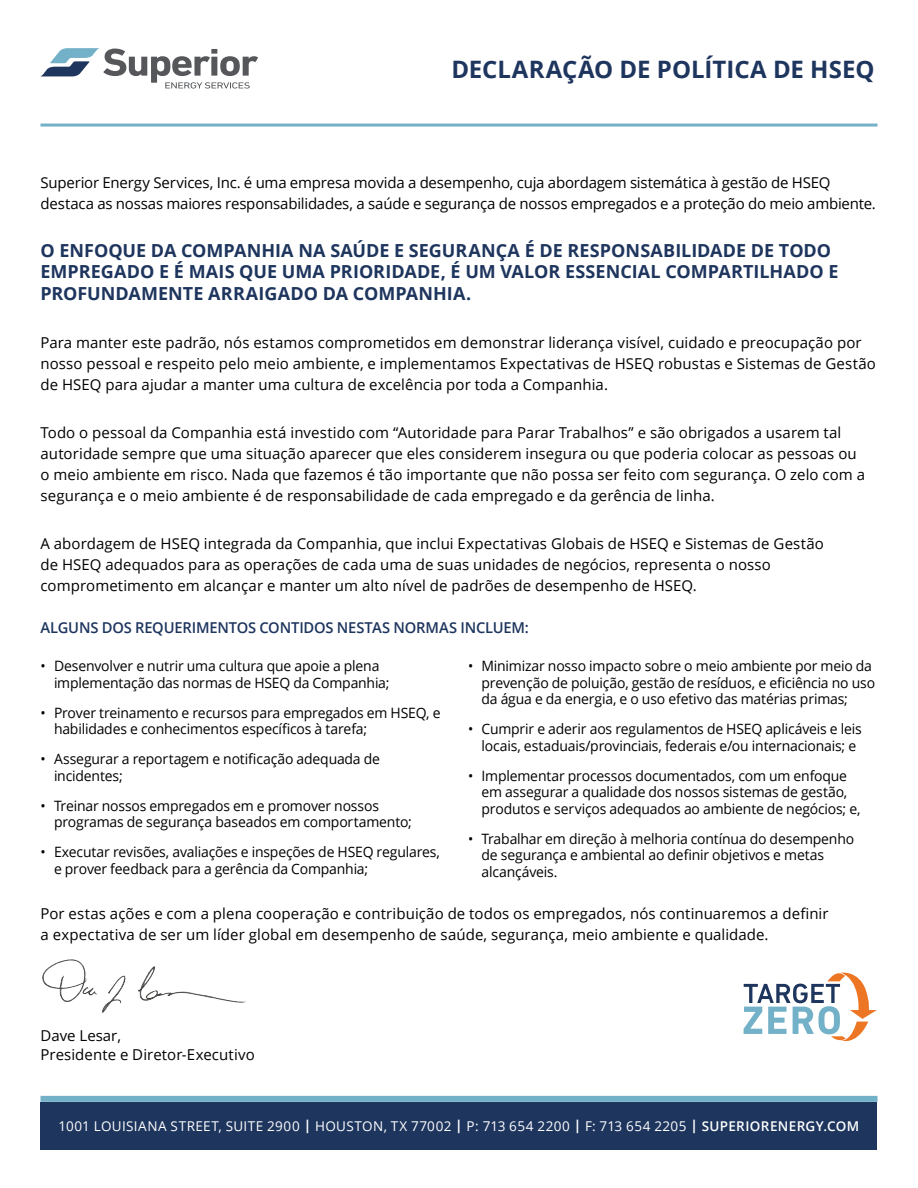
<style>
.page{position:relative;width:918px;height:1188px;background:#fff}
.page>*{position:absolute;margin:0;border:0;box-sizing:border-box;transform-origin:0 0}
.t1{font:700 24px "Open Sans";color:#1e355e}
.t2{font:700 18px/21.3px "Open Sans";color:#1e355e}
.t3{font:15px/21px "Open Sans";letter-spacing:.005em;color:#000}
.t4{font:15px/21px "Open Sans";letter-spacing:-.015em;color:#000}
.t5{font:600 15px "Open Sans";letter-spacing:-.015em;color:#1e355e}
.t6{font:14.25px/16.5px "Open Sans";letter-spacing:-.01em;color:#000}
.t7{font:13.5px "Open Sans";letter-spacing:.03em;color:#fff}
.s1{font-style:inherit}
.s2{font-weight:700}
.s3{font-weight:600}
</style>
<div class="page">
<div style="left:40px;top:1102px;width:838px;height:47px;background:#1e355e"></div>
<svg style="left:40px;top:48px;width:218px;height:41px"></svg>
<hr style="left:40px;top:124px;width:838px;height:3px;background:#72b1c8">
<div style="left:40px;top:1096px;width:838px;height:6px;background:#72b1c8"></div>
<svg style="left:744px;top:973px;width:133px;height:68px"></svg>
<img style="left:42px;top:959px;width:204px;height:54px">
<h1 class="t1" style="left:451px;top:52px;width:425px">DECLARAÇÃO DE POLÍTICA DE HSEQ</h1>
<p class="t4" style="left:40px;top:172px;width:837px">Superior Energy Services, Inc. é uma empresa movida a desempenho, cuja abordagem sistemática à gestão de HSEQ destaca as nossas maiores responsabilidades, a saúde e segurança de nossos empregados e a proteção do meio ambiente.</p>
<p class="t2" style="left:40px;top:240px;width:800px">O ENFOQUE DA COMPANHIA NA SAÚDE E SEGURANÇA É DE RESPONSABILIDADE DE TODO<br>EMPREGADO E É MAIS QUE UMA PRIORIDADE, É UM VALOR ESSENCIAL COMPARTILHADO E<br>PROFUNDAMENTE ARRAIGADO DA COMPANHIA.</p>
<p class="t3" style="left:40px;top:332px;width:837px">Para manter este padrão, nós estamos comprometidos em demonstrar liderança visível, cuidado e preocupação por nosso pessoal e respeito pelo meio ambiente, e implementamos Expectativas de HSEQ robustas e Sistemas de Gestão de HSEQ para ajudar a manter uma cultura de excelência por toda a Companhia.</p>
<p class="t3" style="left:40px;top:422px;width:826px">Todo o pessoal da Companhia está investido com “Autoridade para Parar Trabalhos” e são obrigados a usarem tal autoridade sempre que uma situação aparecer que eles considerem insegura ou que poderia colocar as pessoas ou o meio ambiente em risco. Nada que fazemos é tão importante que não possa ser feito com segurança. O zelo com a segurança e o meio ambiente é de responsabilidade de cada empregado e da gerência de linha.</p>
<p class="t3" style="left:40px;top:533px;width:785px">A abordagem de HSEQ integrada da Companhia, que inclui Expectativas Globais de HSEQ e Sistemas de Gestão de HSEQ adequados para as operações de cada uma de suas unidades de negócios, representa o nosso comprometimento em alcançar e manter um alto nível de padrões de desempenho de HSEQ.</p>
<p class="t5" style="left:40px;top:617px;width:490px">ALGUNS DOS REQUERIMENTOS CONTIDOS NESTAS NORMAS INCLUEM:</p>
<p class="t6" style="left:54px;top:657px;width:337px;text-indent:-14px">• Desenvolver e nutrir uma cultura que apoie a plena implementação das normas de HSEQ da Companhia;</p>
<p class="t6" style="left:54px;top:704px;width:388px;text-indent:-14px">• Prover treinamento e recursos para empregados em HSEQ, e habilidades e conhecimentos específicos à tarefa;</p>
<p class="t6" style="left:54px;top:750px;width:328px;text-indent:-14px">• Assegurar a reportagem e notificação adequada de incidentes;</p>
<p class="t6" style="left:54px;top:797px;width:359px;text-indent:-14px">• Treinar nossos empregados em e promover nossos programas de segurança baseados em comportamento;</p>
<p class="t6" style="left:54px;top:843px;width:388px;text-indent:-14px">• Executar revisões, avaliações e inspeções de HSEQ regulares, e prover feedback para a gerência da Companhia;</p>
<p class="t6" style="left:482px;top:657px;width:395px;text-indent:-14px">• Minimizar nosso impacto sobre o meio ambiente por meio da prevenção de poluição, gestão de resíduos, e eficiência no uso da água e da energia, e o uso efetivo das matérias primas;</p>
<p class="t6" style="left:468px;top:720px;width:395px;text-align:center">• Cumprir e aderir aos regulamentos de HSEQ aplicáveis e leis locais, estaduais/provinciais, federais e/ou internacionais; e</p>
<p class="t6" style="left:482px;top:767px;width:380px;text-indent:-14px">• Implementar processos documentados, com um enfoque em assegurar a qualidade dos nossos sistemas de gestão, produtos e serviços adequados ao ambiente de negócios; e,</p>
<p class="t6" style="left:482px;top:830px;width:374px;text-indent:-14px">• Trabalhar em direção à melhoria contínua do desempenho de segurança e ambiental ao definir objetivos e metas alcançáveis.</p>
<p class="t3" style="left:40px;top:902px;width:790px">Por estas ações e com a plena cooperação e contribuição de todos os empregados, nós continuaremos a definir a expectativa de ser um líder global em desempenho de saúde, segurança, meio ambiente e qualidade.</p>
<p class="t3" style="left:40px;top:1026px;width:216px;line-height:19.4px"><span class="s1">Dave Lesar</span>,<br>Presidente e Diretor-Executivo</p>
<p class="t7" style="left:59px;top:1117px;width:802px">1001 LOUISIANA STREET, SUITE 2900 <span class="s2">|</span> HOUSTON, TX 77002 <span class="s2">|</span> P: 713 654 2200 <span class="s2">|</span> F: 713 654 2205 <span class="s2">|</span> <span class="s3">SUPERIORENERGY.COM</span></p>
</div>
